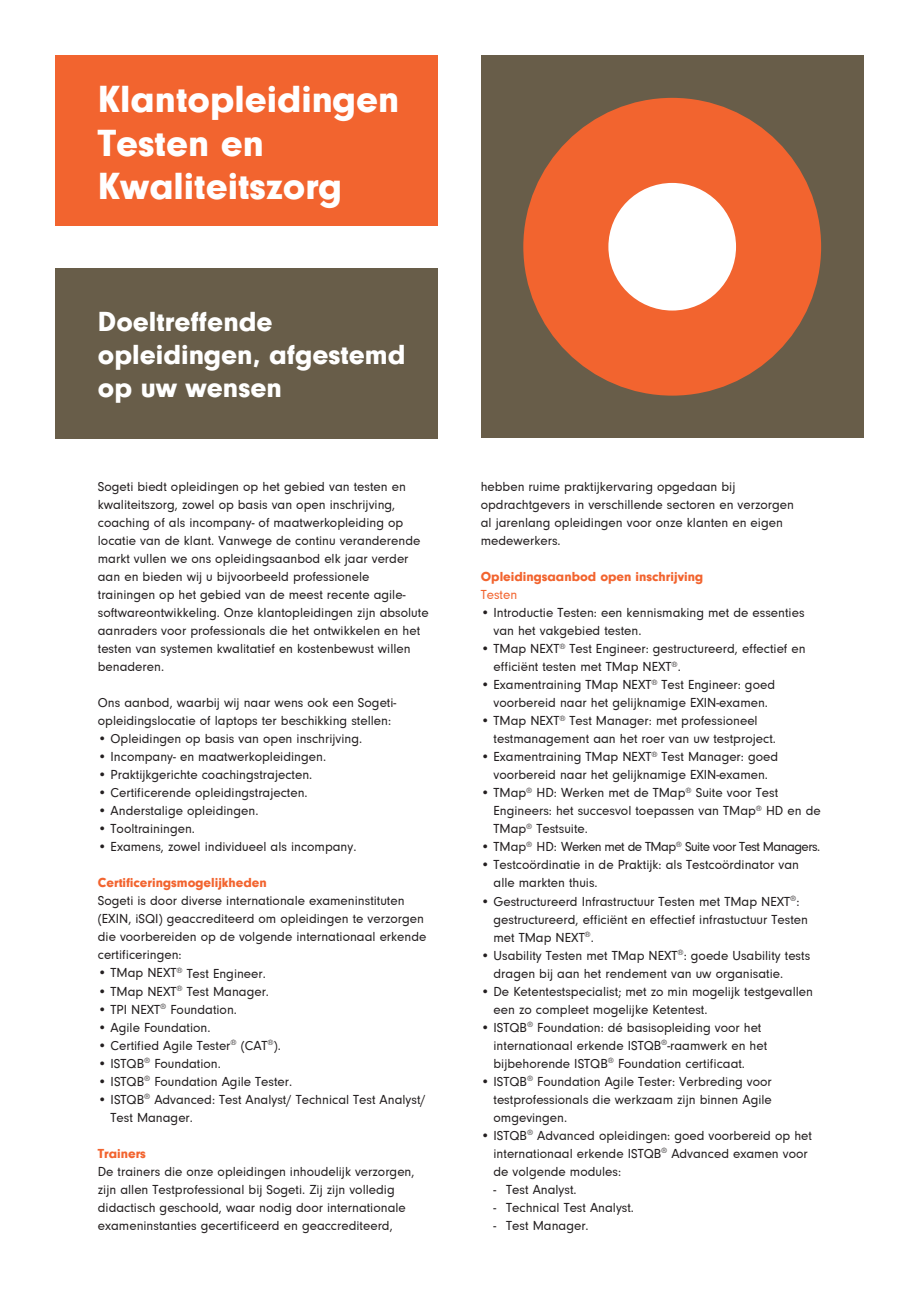
<style>
.page{position:relative;width:919px;height:1289px;background:#fff}
.page>*{position:absolute;margin:0;border:0;box-sizing:border-box;transform-origin:0 0}
.t1{font:900 39px/43.5px "Neuzeit Gro";color:#fff}
.t2{font:900 28.5px/33px "Neuzeit Gro";color:#fff}
.t3{font:13.5px/18px "Neuzeit Gro";color:#231f20}
.t4{font:900 13.5px "Neuzeit Gro";color:#f2642f}
.t5{font:13.5px "Neuzeit Gro";letter-spacing:-.04em;color:#231f20}
.t6{font:13.5px "Neuzeit Gro";color:#f2642f}
</style>
<div class="page">
<div style="left:55px;top:55px;width:383px;height:170px;background:#f2642f"></div>
<div style="left:480px;top:55px;width:383px;height:383px;background:#685d49"></div>
<div style="left:55px;top:268px;width:383px;height:170px;background:#685d49"></div>
<div style="left:523px;top:98px;width:298px;height:297px;background:#f2642f;border-radius:50%"></div>
<div style="left:608px;top:183px;width:128px;height:127px;background:#fff;border-radius:50%"></div>
<h1 class="t1" style="left:98px;top:78px;width:303px">Klantopleidingen<br>Testen en<br>Kwaliteitszorg</h1>
<h2 class="t2" style="left:98px;top:306px;width:309px">Doeltreffende opleidingen, afgestemd op uw wensen</h2>
<p class="t3" style="left:98px;top:478px;width:332px">Sogeti biedt opleidingen op het gebied van testen en kwaliteitszorg, zowel op basis van open inschrijving, coaching of als incompany- of maatwerkopleiding op locatie van de klant. Vanwege de continu veranderende markt vullen we ons opleidingsaanbod elk jaar verder aan en bieden wij u bijvoorbeeld professionele trainingen op het gebied van de meest recente agile&shy;softwareontwikkeling. Onze klantopleidingen zijn absolute aanraders voor professionals die het ontwikkelen en het testen van systemen kwalitatief en kostenbewust willen benaderen.</p>
<p class="t3" style="left:98px;top:694px;width:300px">Ons aanbod, waarbij wij naar wens ook een Sogeti&shy;opleidingslocatie of laptops ter beschikking stellen:</p>
<p class="t3" style="left:98px;top:730px;width:266px">• Opleidingen op basis van open inschrijving.</p>
<p class="t3" style="left:98px;top:748px;width:230px">• Incompany- en maatwerkopleidingen.</p>
<p class="t3" style="left:98px;top:766px;width:216px">• Praktijkgerichte coachingstrajecten.</p>
<p class="t3" style="left:98px;top:784px;width:211px">• Certificerende opleidingstrajecten.</p>
<p class="t3" style="left:98px;top:802px;width:162px">• Anderstalige opleidingen.</p>
<p class="t3" style="left:98px;top:820px;width:99px">• Tooltrainingen.</p>
<p class="t3" style="left:98px;top:838px;width:260px">• Examens, zowel individueel als incompany.</p>
<p class="t4" style="left:98px;top:875px;width:170px">Certificeringsmogelijkheden</p>
<p class="t3" style="left:98px;top:892px;width:330px">Sogeti is door diverse internationale exameninstituten (EXIN, iSQI) geaccrediteerd om opleidingen te verzorgen die voorbereiden op de volgende internationaal erkende certificeringen:</p>
<p class="t3" style="left:98px;top:964px;width:170px">• TMap NEXT<sup>®</sup> Test Engineer.</p>
<p class="t3" style="left:98px;top:982px;width:173px">• TMap NEXT<sup>®</sup> Test Manager.</p>
<p class="t3" style="left:98px;top:1000px;width:141px">• TPI NEXT<sup>®</sup> Foundation.</p>
<p class="t3" style="left:98px;top:1018px;width:114px">• Agile Foundation.</p>
<p class="t3" style="left:98px;top:1036px;width:184px">• Certified Agile Tester<sup>®</sup> (CAT<sup>®</sup>).</p>
<p class="t3" style="left:98px;top:1054px;width:124px">• ISTQB<sup>®</sup> Foundation.</p>
<p class="t3" style="left:98px;top:1072px;width:196px">• ISTQB<sup>®</sup> Foundation Agile Tester.</p>
<p class="t3" style="left:111px;top:1090px;width:317px;text-indent:-13px">• ISTQB<sup>®</sup> Advanced: Test Analyst/ Technical Test Analyst/<br>Test Manager.</p>
<p class="t4" style="left:98px;top:1145px;width:50px">Trainers</p>
<p class="t3" style="left:98px;top:1162px;width:318px">De trainers die onze opleidingen inhoudelijk verzorgen, zijn allen Testprofessional bij Sogeti. Zij zijn volledig didactisch geschoold, waar nodig door internationale exameninstanties gecertificeerd en geaccrediteerd,</p>
<p class="t3" style="left:480px;top:478px;width:315px">hebben ruime praktijkervaring opgedaan bij opdrachtgevers in verschillende sectoren en verzorgen al jarenlang opleidingen voor onze klanten en eigen medewerkers.</p>
<p class="t4" style="left:480px;top:569px;width:224px">Opleidingsaanbod open inschrijving</p>
<p class="t6" style="left:480px;top:587px;width:38px">Testen</p>
<p class="t3" style="left:493px;top:604px;width:312px;text-indent:-13px">• Introductie Testen: een kennismaking met de essenties van het vakgebied testen.</p>
<p class="t3" style="left:493px;top:640px;width:313px;text-indent:-13px">• TMap NEXT<sup>®</sup> Test Engineer: gestructureerd, effectief en efficiënt testen met TMap NEXT<sup>®</sup>.</p>
<p class="t3" style="left:480px;top:676px;width:296px;text-align:center">• Examentraining TMap NEXT<sup>®</sup> Test Engineer: goed voorbereid naar het gelijknamige EXIN-examen.</p>
<p class="t3" style="left:493px;top:712px;width:284px;text-indent:-13px">• TMap NEXT<sup>®</sup> Test Manager: met professioneel testmanagement aan het roer van uw testproject.</p>
<p class="t3" style="left:480px;top:748px;width:299px;text-align:center">• Examentraining TMap NEXT<sup>®</sup> Test Manager: goed voorbereid naar het gelijknamige EXIN-examen.</p>
<p class="t3" style="left:493px;top:784px;width:329px;text-indent:-13px">• TMap<sup>®</sup> HD: Werken met de TMap<sup>®</sup> Suite voor Test<br>Engineers: het succesvol toepassen van TMap<sup>®</sup> HD en de<br>TMap<sup>®</sup> Testsuite.</p>
<p class="t5" style="left:480px;top:839px;width:341px">• TMap<sup>®</sup> HD: Werken met de TMap<sup>®</sup> Suite voor Test Managers.</p>
<p class="t3" style="left:493px;top:856px;width:307px;text-indent:-13px">• Testcoördinatie in de Praktijk: als Testcoördinator van alle markten thuis.</p>
<p class="t3" style="left:493px;top:892px;width:316px;text-indent:-13px">• Gestructureerd Infrastructuur Testen met TMap NEXT<sup>®</sup>: gestructureerd, efficiënt en effectief infrastuctuur Testen met TMap NEXT<sup>®</sup>.</p>
<p class="t3" style="left:493px;top:946px;width:318px;text-indent:-13px">• Usability Testen met TMap NEXT<sup>®</sup>: goede Usability tests dragen bij aan het rendement van uw organisatie.</p>
<p class="t3" style="left:493px;top:982px;width:321px;text-indent:-13px">• De Ketentestspecialist; met zo min mogelijk testgevallen een zo compleet mogelijke Ketentest.</p>
<p class="t3" style="left:493px;top:1018px;width:275px;text-indent:-13px">• ISTQB<sup>®</sup> Foundation: dé basisopleiding voor het internationaal erkende ISTQB<sup>®</sup>-raamwerk en het bijbehorende ISTQB<sup>®</sup> Foundation certificaat.</p>
<p class="t3" style="left:493px;top:1072px;width:280px;text-align:justify;text-indent:-13px">• ISTQB<sup>®</sup> Foundation Agile Tester: Verbreding voor testprofessionals die werkzaam zijn binnen Agile omgevingen.</p>
<p class="t3" style="left:493px;top:1126px;width:320px;text-indent:-13px">• ISTQB<sup>®</sup> Advanced opleidingen: goed voorbereid op het internationaal erkende ISTQB<sup>®</sup> Advanced examen voor de volgende modules:</p>
<p class="t3" style="left:493px;top:1180px;width:85px">- Test Analyst.</p>
<p class="t3" style="left:493px;top:1198px;width:142px">- Technical Test Analyst.</p>
<p class="t3" style="left:493px;top:1216px;width:97px">- Test Manager.</p>
</div>
